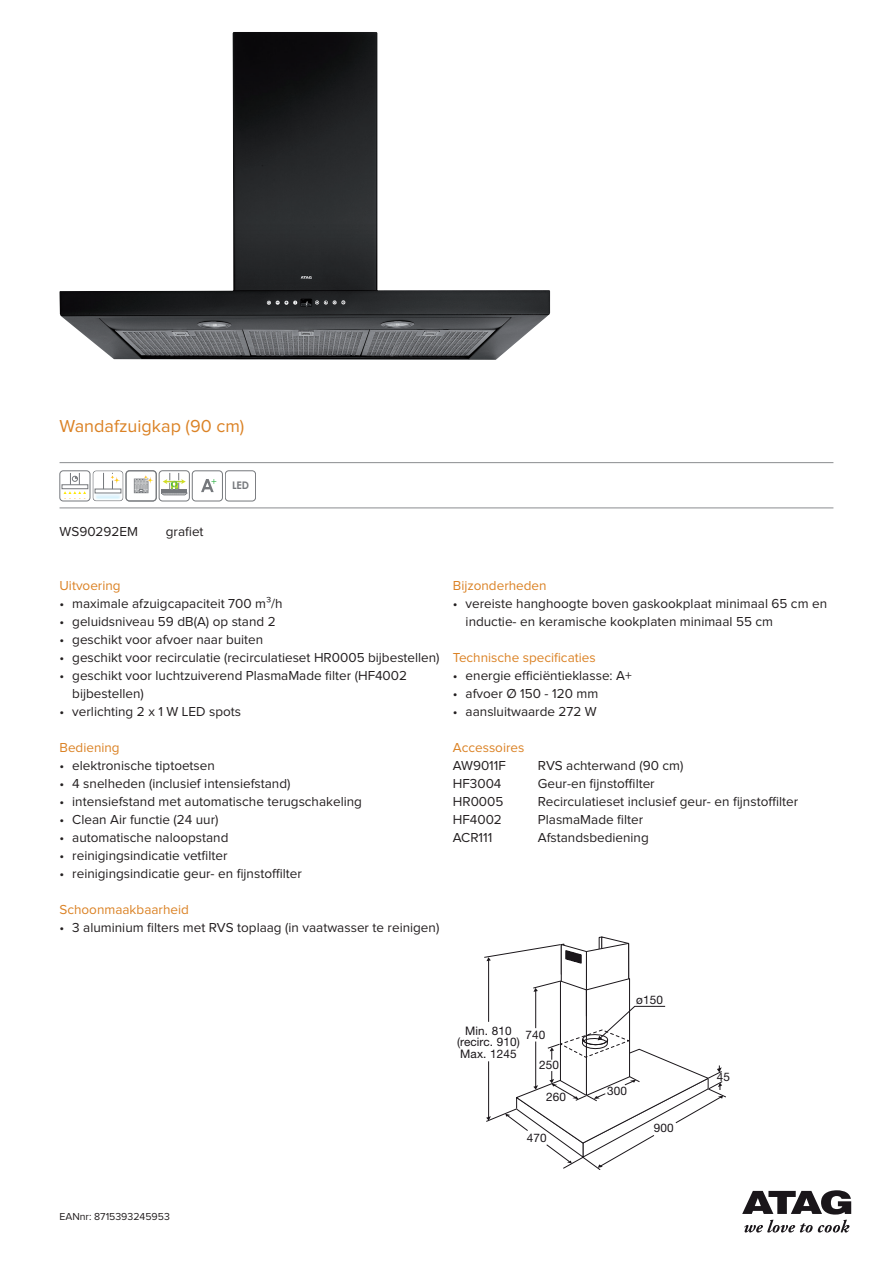
<style>
.page{position:relative;width:893px;height:1263px;background:#fff}
.page>*{position:absolute;margin:0;border:0;box-sizing:border-box;transform-origin:0 0}
.t1{font:18px "Proxima Nova";color:#db8225}
.t2{font:13.5px/18px "Proxima Nova";color:#231f20}
.t3{font:13.5px "Proxima Nova";color:#db8225}
.t4{font:11.85px/11.9px "Helvetica Neue";letter-spacing:.01em;color:#1a161a;text-align:center}
.t5{font:10.5px "Proxima Nova";color:#231f20}
.t6{font:700 10.5px "Century Gothic";color:#75787c}
</style>
<div class="page">
<hr style="left:60px;top:462px;width:773px;height:1px;background:#8a8c8f">
<hr style="left:60px;top:508px;width:773px;height:1px;background:#8a8c8f">
<svg style="left:744px;top:1220px;width:105px;height:12px"></svg>
<svg style="left:742px;top:1190px;width:109px;height:24px"></svg>
<img style="left:60px;top:32px;width:490px;height:328px">
<svg style="left:484px;top:936px;width:242px;height:234px"></svg>
<div style="left:60px;top:470px;width:30px;height:31px;border:1px solid #75787c;border-radius:3px"></div>
<div style="left:62px;top:484px;width:26px;height:5px;border:1px solid #75787c"></div>
<svg style="left:63px;top:491px;width:23px;height:8px"></svg>
<svg style="left:70px;top:473px;width:10px;height:12px"></svg>
<img style="left:93px;top:470px;width:30px;height:31px">
<div style="left:126px;top:470px;width:30px;height:31px;border:1px solid #75787c;border-radius:3px"></div>
<div style="left:134px;top:479px;width:14px;height:14px;border:1px solid #75787c"></div>
<div style="left:159px;top:470px;width:31px;height:31px;border:1px solid #75787c;border-radius:3px"></div>
<svg style="left:135px;top:473px;width:53px;height:22px"></svg>
<div style="left:192px;top:471px;width:31px;height:30px;border:1px solid #75787c;border-radius:3px"></div>
<svg style="left:201px;top:479px;width:15px;height:13px"></svg>
<div style="left:225px;top:470px;width:31px;height:31px;border:1px solid #75787c;border-radius:3px"></div>
<h1 class="t1" style="left:60px;top:418px;width:186px">Wandafzuigkap (90 cm)</h1>
<p class="t2" style="left:60px;top:523px;width:80px">WS90292EM</p>
<p class="t2" style="left:166px;top:523px;width:39px">grafiet</p>
<p class="t6" style="left:232px;top:477px;width:18px">LED</p>
<p class="t3" style="left:60px;top:579px;width:63px">Uitvoering</p>
<p class="t2" style="left:60px;top:595px;width:225px">• maximale afzuigcapaciteit 700 m³/h</p>
<p class="t2" style="left:60px;top:613px;width:218px">• geluidsniveau 59 dB(A) op stand 2</p>
<p class="t2" style="left:60px;top:631px;width:205px">• geschikt voor afvoer naar buiten</p>
<p class="t2" style="left:60px;top:649px;width:382px">• geschikt voor recirculatie (recirculatieset HR0005 bijbestellen)</p>
<p class="t2" style="left:72px;top:667px;width:336px;text-indent:-13px">• geschikt voor luchtzuiverend PlasmaMade filter (HF4002 bijbestellen)</p>
<p class="t2" style="left:60px;top:703px;width:183px">• verlichting 2 x 1 W LED spots</p>
<p class="t3" style="left:60px;top:741px;width:62px">Bediening</p>
<p class="t2" style="left:60px;top:757px;width:157px">• elektronische tiptoetsen</p>
<p class="t2" style="left:60px;top:775px;width:232px">• 4 snelheden (inclusief intensiefstand)</p>
<p class="t2" style="left:60px;top:793px;width:304px">• intensiefstand met automatische terugschakeling</p>
<p class="t2" style="left:60px;top:811px;width:160px">• Clean Air functie (24 uur)</p>
<p class="t2" style="left:60px;top:829px;width:170px">• automatische naloopstand</p>
<p class="t2" style="left:60px;top:847px;width:169px">• reinigingsindicatie vetfilter</p>
<p class="t2" style="left:60px;top:865px;width:244px">• reinigingsindicatie geur- en fijnstoffilter</p>
<p class="t3" style="left:60px;top:903px;width:131px">Schoonmaakbaarheid</p>
<p class="t2" style="left:60px;top:919px;width:381px">• 3 aluminium filters met RVS toplaag (in vaatwasser te reinigen)</p>
<p class="t3" style="left:453px;top:579px;width:95px">Bijzonderheden</p>
<p class="t2" style="left:466px;top:595px;width:363px;text-indent:-13px">• vereiste hanghoogte boven gaskookplaat minimaal 65 cm en inductie- en keramische kookplaten minimaal 55 cm</p>
<p class="t3" style="left:453px;top:651px;width:144px">Technische specificaties</p>
<p class="t2" style="left:453px;top:667px;width:180px">• energie efficiëntieklasse: A+</p>
<p class="t2" style="left:453px;top:685px;width:147px">• afvoer Ø 150 - 120 mm</p>
<p class="t2" style="left:453px;top:703px;width:145px">• aansluitwaarde 272 W</p>
<p class="t3" style="left:453px;top:741px;width:73px">Accessoires</p>
<p class="t2" style="left:453px;top:757px;width:55px">AW9011F</p>
<p class="t2" style="left:538px;top:757px;width:147px">RVS achterwand (90 cm)</p>
<p class="t2" style="left:453px;top:775px;width:50px">HF3004</p>
<p class="t2" style="left:538px;top:775px;width:118px">Geur-en fijnstoffilter</p>
<p class="t2" style="left:453px;top:793px;width:52px">HR0005</p>
<p class="t2" style="left:538px;top:793px;width:262px">Recirculatieset inclusief geur- en fijnstoffilter</p>
<p class="t2" style="left:453px;top:811px;width:51px">HF4002</p>
<p class="t2" style="left:538px;top:811px;width:107px">PlasmaMade filter</p>
<p class="t2" style="left:453px;top:829px;width:41px">ACR111</p>
<p class="t2" style="left:538px;top:829px;width:112px">Afstandsbediening</p>
<p class="t4" style="left:457px;top:1024px;width:64px">Min. 810 (recirc. 910)<br>Max. 1245</p>
<p class="t4" style="left:525px;top:1029px;width:21px">740</p>
<p class="t4" style="left:539px;top:1059px;width:21px">250</p>
<p class="t4" style="left:546px;top:1090px;width:21px">260</p>
<p class="t4" style="left:527px;top:1131px;width:21px">470</p>
<p class="t4" style="left:636px;top:993px;width:28px">ø150</p>
<p class="t4" style="left:607px;top:1085px;width:21px">300</p>
<p class="t4" style="left:654px;top:1122px;width:21px">900</p>
<p class="t4" style="left:717px;top:1071px;width:15px">45</p>
<p class="t5" style="left:60px;top:1212px;width:112px">EANnr: 8715393245953</p>
</div>
